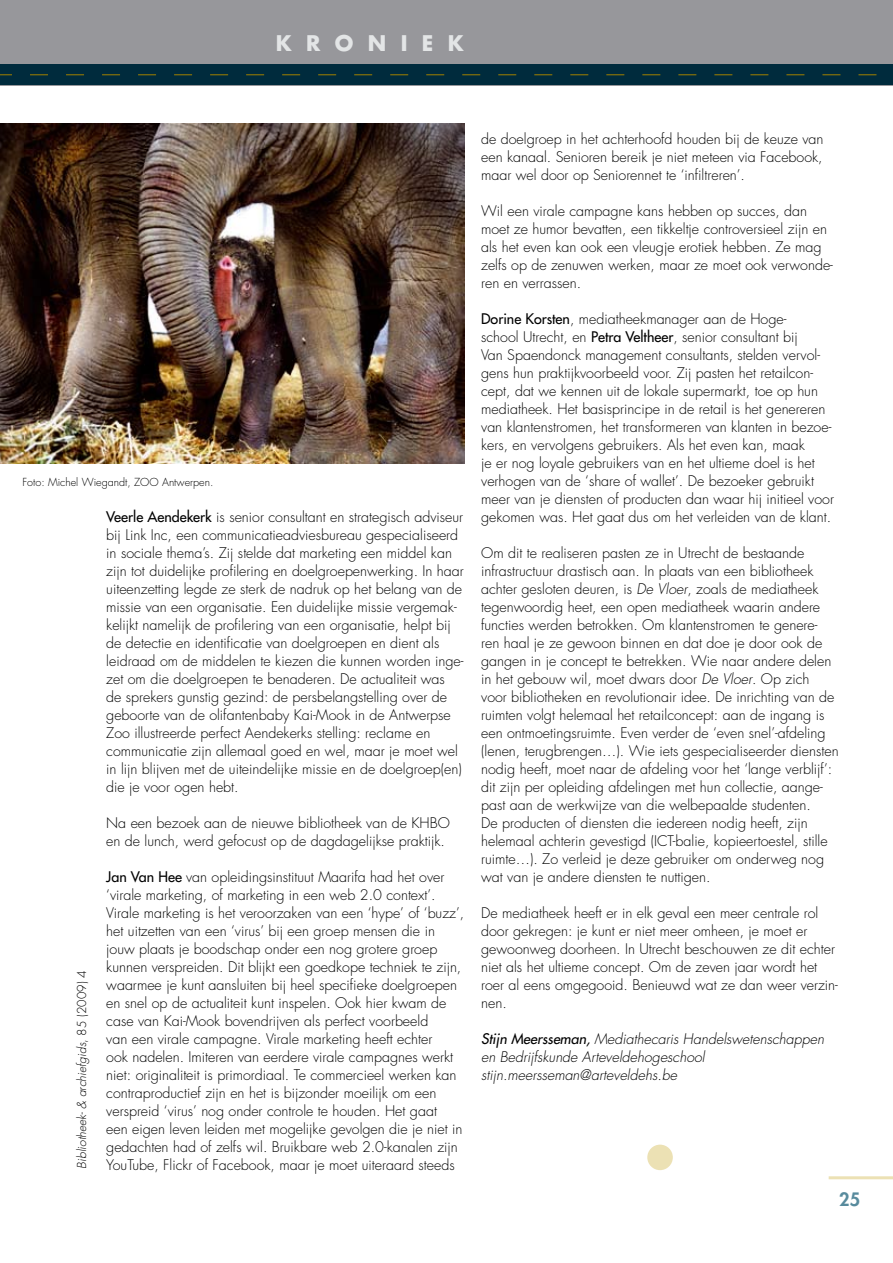
<style>
.page{position:relative;width:893px;height:1263px;background:#fff}
.page>*{position:absolute;margin:0;border:0;box-sizing:border-box;transform-origin:0 0}
.t1{font:700 21px "Futura";color:#e3e5e6}
.t2{font:800 18px "Futura";color:#588b9d}
.t3{font:300 14.25px/18px "Futura";color:#000}
.t4{font:italic 300 14.25px/18px "Futura";color:#000}
.t5{font:italic 300 12px "Futura";color:#000}
.t6{font:300 10.8px "Futura";color:#000}
.s1{font-style:normal}
.s2{font-weight:400}
.s3{font-style:italic}
</style>
<div class="page">
<div style="left:0;top:0;width:893px;height:85px;background:#97979b"></div>
<div style="left:0;top:64px;width:893px;height:21px;background:#002b3d"></div>
<svg style="left:0;top:74px;width:877px;height:1px"></svg>
<hr style="left:829px;top:1176px;width:64px;height:3px;background:#ece1b4">
<div style="left:647px;top:1144px;width:26px;height:26px;background:#ece1b4;border-radius:50%"></div>
<img style="left:0;top:123px;width:464px;height:341px">
<h1 class="t1" style="left:276px;top:29px;width:190px">K R O N I E K</h1>
<p class="t6" style="left:22px;top:475px;width:192px">Foto: Michel Wiegandt, ZOO Antwerpen.</p>
<p class="t5" style="left:74px;top:1168px;width:200px;rotate:-90deg">Bibliotheek- &amp; archiefgids<span class="s1">, 85 (2009) 4</span></p>
<p class="t3" style="left:106px;top:508px;width:359px"><span class="s2">Veerle Aendekerk</span> is senior consultant en strategisch adviseur bij Link Inc, een communicatieadviesbureau gespecialiseerd in sociale thema’s. Zij stelde dat marketing een middel kan zijn tot duidelijke profilering en doelgroepenwerking. In haar uiteenzetting legde ze sterk de nadruk op het belang van de missie van een organisatie. Een duidelijke missie vergemak&shy;kelijkt namelijk de profilering van een organisatie, helpt bij de detectie en identificatie van doelgroepen en dient als leidraad om de middelen te kiezen die kunnen worden inge&shy;zet om die doelgroepen te benaderen. De actualiteit was<br>de sprekers gunstig gezind: de persbelangstelling over de geboorte van de olifantenbaby Kai-Mook in de Antwerpse Zoo illustreerde perfect Aendekerks stelling: reclame en communicatie zijn allemaal goed en wel, maar je moet wel in lijn blijven met de uiteindelijke missie en de doelgroep(en) die je voor ogen hebt.</p>
<p class="t3" style="left:106px;top:814px;width:345px">Na een bezoek aan de nieuwe bibliotheek van de KHBO en de lunch, werd gefocust op de dagdagelijkse praktijk.</p>
<p class="t3" style="left:106px;top:868px;width:359px"><span class="s2">Jan Van Hee</span> van opleidingsinstituut Maarifa had het over ‘virale marketing, of marketing in een web 2.0 context’.<br>Virale marketing is het veroorzaken van een ‘hype’ of ‘buzz’, het uitzetten van een ‘virus’ bij een groep mensen die in jouw plaats je boodschap onder een nog grotere groep kunnen verspreiden. Dit blijkt een goedkope techniek te zijn, waarmee je kunt aansluiten bij heel specifieke doelgroepen en snel op de actualiteit kunt inspelen. Ook hier kwam de case van Kai-Mook bovendrijven als perfect voorbeeld<br>van een virale campagne. Virale marketing heeft echter<br>ook nadelen. Imiteren van eerdere virale campagnes werkt niet: originaliteit is primordiaal. Te commercieel werken kan contraproductief zijn en het is bijzonder moeilijk om een verspreid ‘virus’ nog onder controle te houden. Het gaat<br>een eigen leven leiden met mogelijke gevolgen die je niet in gedachten had of zelfs wil. Bruikbare web 2.0-kanalen zijn YouTube, Flickr of Facebook, maar je moet uiteraard steeds</p>
<p class="t3" style="left:481px;top:130px;width:344px;text-align:justify">de doelgroep in het achterhoofd houden bij de keuze van een kanaal. Senioren bereik je niet meteen via Facebook, maar wel door op Seniorennet te ‘infiltreren’.</p>
<p class="t3" style="left:481px;top:202px;width:353px">Wil een virale campagne kans hebben op succes, dan moet ze humor bevatten, een tikkeltje controversieel zijn en als het even kan ook een vleugje erotiek hebben. Ze mag zelfs op de zenuwen werken, maar ze moet ook verwonde&shy;ren en verrassen.</p>
<p class="t3" style="left:481px;top:310px;width:354px"><span class="s2">Dorine Korsten</span>, mediatheekmanager aan de Hoge-<br>school Utrecht, en <span class="s2">Petra Veltheer</span>, senior consultant bij<br>Van Spaendonck management consultants, stelden vervol&shy;gens hun praktijkvoorbeeld voor. Zij pasten het retailcon&shy;cept, dat we kennen uit de lokale supermarkt, toe op hun mediatheek. Het basisprincipe in de retail is het genereren van klantenstromen, het transformeren van klanten in bezoe&shy;kers, en vervolgens gebruikers. Als het even kan, maak<br>je er nog loyale gebruikers van en het ultieme doel is het verhogen van de ‘share of wallet’. De bezoeker gebruikt meer van je diensten of producten dan waar hij initieel voor gekomen was. Het gaat dus om het verleiden van de klant.</p>
<p class="t3" style="left:481px;top:544px;width:359px">Om dit te realiseren pasten ze in Utrecht de bestaande infrastructuur drastisch aan. In plaats van een bibliotheek achter gesloten deuren, is <span class="s3">De Vloer</span>, zoals de mediatheek tegenwoordig heet, een open mediatheek waarin andere functies werden betrokken. Om klantenstromen te genere&shy;ren haal je ze gewoon binnen en dat doe je door ook de gangen in je concept te betrekken. Wie naar andere delen in het gebouw wil, moet dwars door <span class="s3">De Vloer</span>. Op zich voor bibliotheken en revolutionair idee. De inrichting van de ruimten volgt helemaal het retailconcept: aan de ingang is een ontmoetingsruimte. Even verder de ‘even snel’-afdeling (lenen, terugbrengen…). Wie iets gespecialiseerder diensten nodig heeft, moet naar de afdeling voor het ‘lange verblijf’: dit zijn per opleiding afdelingen met hun collectie, aange&shy;past aan de werkwijze van die welbepaalde studenten.<br>De producten of diensten die iedereen nodig heeft, zijn helemaal achterin gevestigd (ICT-balie, kopieertoestel, stille ruimte…). Zo verleid je deze gebruiker om onderweg nog wat van je andere diensten te nuttigen.</p>
<p class="t3" style="left:481px;top:904px;width:358px">De mediatheek heeft er in elk geval een meer centrale rol door gekregen: je kunt er niet meer omheen, je moet er gewoonweg doorheen. In Utrecht beschouwen ze dit echter niet als het ultieme concept. Om de zeven jaar wordt het roer al eens omgegooid. Benieuwd wat ze dan weer verzin&shy;nen.</p>
<p class="t4" style="left:481px;top:1030px;width:344px"><span class="s2">Stijn Meersseman,</span> Mediathecaris Handelswetenschappen en Bedrijfskunde Arteveldehogeschool stijn.meersseman@arteveldehs.be</p>
<p class="t2" style="left:839px;top:1188px;width:22px">25</p>
</div>
